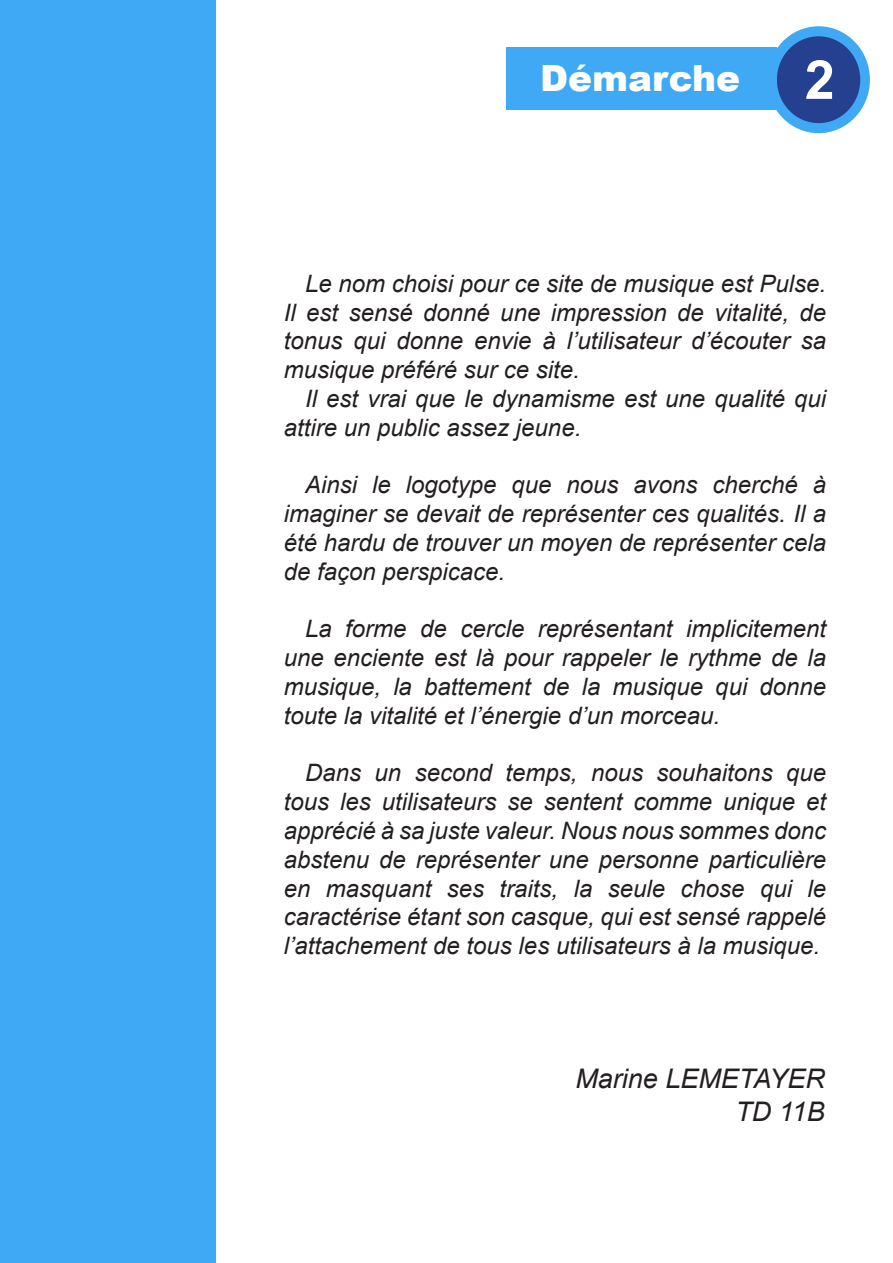
<style>
.page{position:relative;width:893px;height:1263px;background:#fff}
.page>*{position:absolute;margin:0;border:0;box-sizing:border-box;transform-origin:0 0}
.t1{font:700 54px "Arial";color:#fff}
.t2{font:900 36px "Arial";color:#fff}
.t3{font:italic 27px "Arial";color:#231f20}
.t4{font:italic 24px/28.8px "Arial";color:#231f20;text-align:justify}
</style>
<div class="page">
<div style="left:0;top:0;width:216px;height:1263px;background:#3fa9f5"></div>
<div style="left:767px;top:26px;width:103px;height:107px;background:#3fa9f5;border-radius:50%"></div>
<div style="left:777px;top:36px;width:83px;height:87px;background:#25408f;border-radius:50%"></div>
<div style="left:506px;top:47px;width:271px;height:63px;background:#3fa9f5"></div>
<p class="t2" style="left:540px;top:52px;width:202px">Démarche</p>
<p class="t1" style="left:805px;top:44px;width:32px">2</p>
<p class="t4" style="left:284px;top:269px;width:544px;text-indent:21px">Le nom choisi pour ce site de musique est Pulse.<br>Il est sensé donné une impression de vitalité, de tonus qui donne envie à l’utilisateur d’écouter sa musique préféré sur ce site.</p>
<p class="t4" style="left:284px;top:384px;width:544px;text-indent:21px">Il est vrai que le dynamisme est une qualité qui attire un public assez jeune.</p>
<p class="t4" style="left:284px;top:471px;width:544px;text-indent:21px">Ainsi le logotype que nous avons cherché à imaginer se devait de représenter ces qualités. Il a été hardu de trouver un moyen de représenter cela de façon perspicace.</p>
<p class="t4" style="left:284px;top:615px;width:544px;text-indent:21px">La forme de cercle représentant implicitement une enciente est là pour rappeler le rythme de la musique, la battement de la musique qui donne toute la vitalité et l’énergie d’un morceau.</p>
<p class="t4" style="left:284px;top:759px;width:544px;text-indent:21px">Dans un second temps, nous souhaitons que tous les utilisateurs se sentent comme unique et apprécié à sa juste valeur. Nous nous sommes donc abstenu de représenter une personne particulière en masquant ses traits, la seule chose qui le caractérise étant son casque, qui est sensé rappelé l’attachement de tous les utilisateurs à la musique.</p>
<p class="t3" style="left:575px;top:1061px;width:251px">Marine LEMETAYER</p>
<p class="t3" style="left:735px;top:1093px;width:91px">TD 11B</p>
</div>
